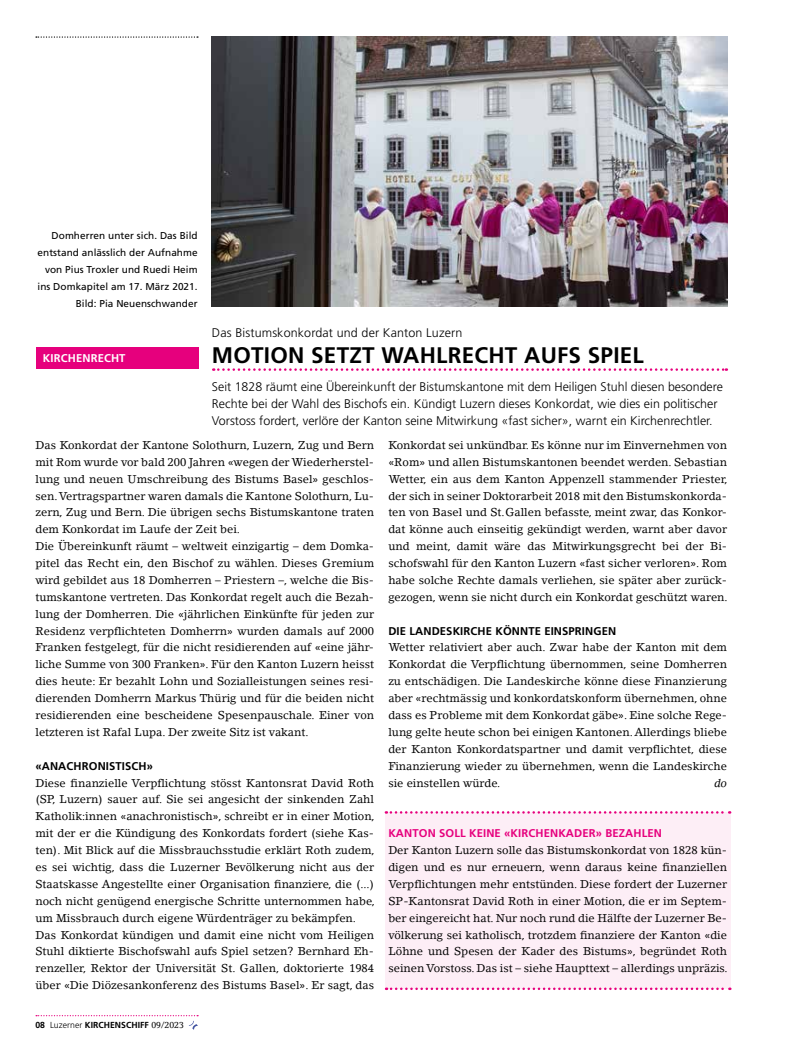
<style>
.page{position:relative;width:798px;height:1053px;background:#fff}
.page>*{position:absolute;margin:0;border:0;box-sizing:border-box;transform-origin:0 0}
.t1{font:700 22.5px "Frutiger LT Std";letter-spacing:.01em;color:#000}
.t2{font:300 12.5px/16.9px "Frutiger LT Std";color:#000}
.t3{font:11.25px/16.9px "Lino Letter Std";color:#000;text-align:justify}
.t4{font:700 11.25px "Frutiger LT Std";letter-spacing:.01em;color:#000}
.t5{font:700 11.25px "Frutiger LT Std";letter-spacing:.01em;color:#e6007d}
.t6{font:700 11.25px "Frutiger LT Std";letter-spacing:.01em;color:#fff}
.t7{font:italic 11.25px "Lino Letter Std";color:#000}
.t8{font:10px/16.9px "Frutiger LT Std";letter-spacing:.005em;color:#000;text-align:right}
.t9{font:700 8.75px "Frutiger LT Std";letter-spacing:.005em;color:#000}
.s1{font-weight:300}
.s2{font-family:"Lino Letter Std";font-weight:400}
</style>
<div class="page">
<svg style="left:36px;top:1015px;width:162px;height:14px"></svg>
<svg style="left:36px;top:36px;width:162px;height:2px"></svg>
<img style="left:212px;top:36px;width:514px;height:270px">
<div style="left:384px;top:812px;width:346px;height:177px;background:#fdeef6"></div>
<svg style="left:386px;top:811px;width:343px;height:2px"></svg>
<svg style="left:386px;top:987px;width:344px;height:2px"></svg>
<svg style="left:213px;top:368px;width:513px;height:3px"></svg>
<div style="left:36px;top:347px;width:162px;height:21px;background:#e6007d"></div>
<p class="t8" style="left:38px;top:227px;width:161px">Domherren unter sich. Das Bild entstand anlässlich der Aufnahme von Pius Troxler und Ruedi Heim ins Domkapitel am 17. März 2021.<br>Bild: Pia Neuenschwander</p>
<p class="t6" style="left:43px;top:351px;width:84px">KIRCHENRECHT</p>
<p class="t2" style="left:212px;top:325px;width:252px">Das Bistumskonkordat und der Kanton Luzern</p>
<h1 class="t1" style="left:212px;top:342px;width:433px">MOTION SETZT WAHLRECHT AUFS SPIEL</h1>
<p class="t2" style="left:212px;top:378px;width:512px">Seit 1828 räumt eine Übereinkunft der Bistumskantone mit dem Heiligen Stuhl diesen besondere<br>Rechte bei der Wahl des Bischofs ein. Kündigt Luzern dieses Konkordat, wie dies ein politischer<br>Vorstoss fordert, verlöre der Kanton seine Mitwirkung «fast sicher», warnt ein Kirchenrechtler.</p>
<p class="t3" style="left:35px;top:436px;width:340px;text-align:left">Das Konkordat der Kantone Solothurn, Luzern, Zug und Bern mit Rom wurde vor bald 200 Jahren «wegen der Wiederherstel&shy;lung und neuen Umschreibung des Bistums Basel» geschlos&shy;sen. Vertragspartner waren damals die Kantone Solothurn, Lu&shy;zern, Zug und Bern. Die übrigen sechs Bistumskantone traten dem Konkordat im Laufe der Zeit bei.<br>Die Übereinkunft räumt – weltweit einzigartig – dem Domka&shy;pitel das Recht ein, den Bischof zu wählen. Dieses Gremium wird gebildet aus 18 Domherren – Priestern –, welche die Bis&shy;tumskantone vertreten. Das Konkordat regelt auch die Bezah&shy;lung der Domherren. Die «jährlichen Einkünfte für jeden zur Residenz verpflichteten Domherrn» wurden damals auf 2000<br>Franken festgelegt, für die nicht residierenden auf «eine jähr&shy;liche Summe von 300 Franken». Für den Kanton Luzern heisst dies heute: Er bezahlt Lohn und Sozialleistungen seines resi&shy;dierenden Domherrn Markus Thürig und für die beiden nicht residierenden eine bescheidene Spesenpauschale. Einer von letzteren ist Rafal Lupa. Der zweite Sitz ist vakant.</p>
<p class="t4" style="left:35px;top:759px;width:119px">«ANACHRONISTISCH»</p>
<p class="t3" style="left:35px;top:774px;width:341px;text-align:left">Diese finanzielle Verpflichtung stösst Kantonsrat David Roth (SP, Luzern) sauer auf. Sie sei angesicht der sinkenden Zahl Katholik:innen «anachronistisch», schreibt er in einer Motion, mit der er die Kündigung des Konkordats fordert (siehe Kas&shy;ten). Mit Blick auf die Missbrauchsstudie erklärt Roth zudem, es sei wichtig, dass die Luzerner Bevölkerung nicht aus der Staatskasse Angestellte einer Organisation finanziere, die (...) noch nicht genügend energische Schritte unternommen habe, um Missbrauch durch eigene Würdenträger zu bekämpfen.<br>Das Konkordat kündigen und damit eine nicht vom Heiligen Stuhl diktierte Bischofswahl aufs Spiel setzen? Bernhard Eh&shy;renzeller, Rektor der Universität St. Gallen, doktorierte 1984 über «Die Diözesankonferenz des Bistums Basel». Er sagt, das</p>
<p class="t9" style="left:35px;top:1019px;width:150px">08 <span class="s1">Luzerner</span> KIRCHENSCHIFF <span class="s2">09/2023</span></p>
<p class="t3" style="left:388px;top:436px;width:341px">Konkordat sei unkündbar. Es könne nur im Einvernehmen von «Rom» und allen Bistumskantonen beendet werden. Sebastian Wetter, ein aus dem Kanton Appenzell stammender Priester, der sich in seiner Doktorarbeit 2018 mit den Bistumskonkorda&shy;ten von Basel und St.Gallen befasste, meint zwar, das Konkor&shy;dat könne auch einseitig gekündigt werden, warnt aber davor und meint, damit wäre das Mitwirkungsgrecht bei der Bi&shy;schofswahl für den Kanton Luzern «fast sicher verloren». Rom habe solche Rechte damals verliehen, sie später aber zurück&shy;gezogen, wenn sie nicht durch ein Konkordat geschützt waren.</p>
<p class="t4" style="left:388px;top:624px;width:229px">DIE LANDESKIRCHE KÖNNTE EINSPRINGEN</p>
<p class="t3" style="left:388px;top:639px;width:340px">Wetter relativiert aber auch. Zwar habe der Kanton mit dem Konkordat die Verpflichtung übernommen, seine Domherren zu entschädigen. Die Landeskirche könne diese Finanzierung aber «rechtmässig und konkordatskonform übernehmen, ohne dass es Probleme mit dem Konkordat gäbe». Eine solche Rege&shy;lung gelte heute schon bei einigen Kantonen. Allerdings bliebe der Kanton Konkordatspartner und damit verpflichtet, diese Finanzierung wieder zu übernehmen, wenn die Landeskirche sie einstellen würde.</p>
<p class="t7" style="left:714px;top:775px;width:14px">do</p>
<p class="t5" style="left:388px;top:826px;width:275px">KANTON SOLL KEINE «KIRCHENKADER» BEZAHLEN</p>
<p class="t3" style="left:388px;top:841px;width:340px">Der Kanton Luzern solle das Bistumskonkordat von 1828 kün&shy;digen und es nur erneuern, wenn daraus keine finanziellen Verpflichtungen mehr entstünden. Diese fordert der Luzerner SP-Kantonsrat David Roth in einer Motion, die er im Septem&shy;ber eingereicht hat. Nur noch rund die Hälfte der Luzerner Be&shy;völkerung sei katholisch, trotzdem finanziere der Kanton «die Löhne und Spesen der Kader des Bistums», begründet Roth seinen Vorstoss. Das ist – siehe Haupttext – allerdings unpräzis.</p>
</div>
